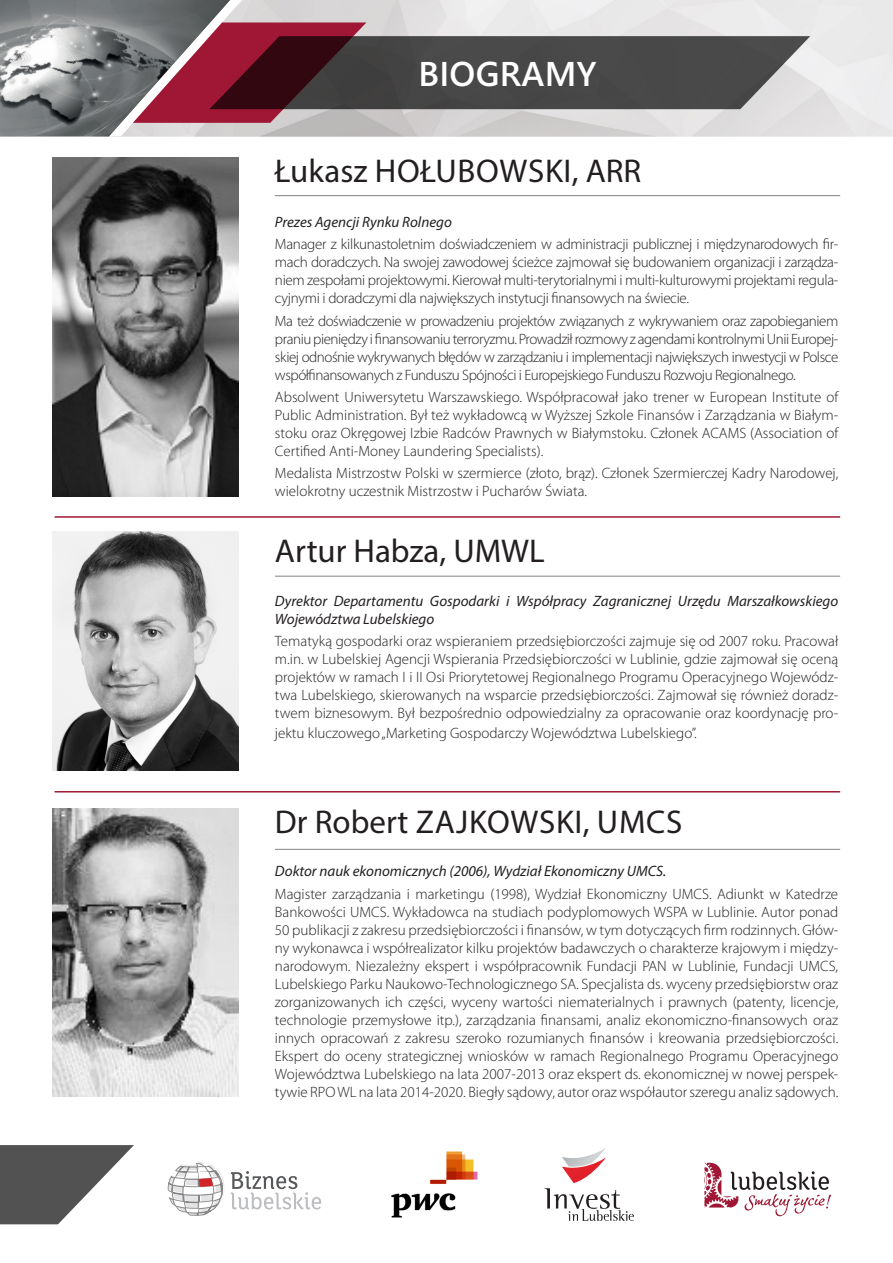
<style>
.page{position:relative;width:893px;height:1263px;background:#fff}
.page>*{position:absolute;margin:0;border:0;box-sizing:border-box;transform-origin:0 0}
.t1{font:600 34.2px "Segoe WP";letter-spacing:.01em;color:#fff}
.opis{font:33px "Myriad Pro";letter-spacing:.02em;color:#231f20}
.Imie{font:33px "Myriad Pro";letter-spacing:.02em;color:#231f20}
.Imie-2{font:33px "Myriad Pro";color:#231f20}
.opis-2{font:300 15px/18px "Myriad Pro";color:#231f20;text-align:justify}
.opis-3{font:italic 15px/18px "Myriad Pro";color:#231f20}
</style>
<div class="page">
<svg style="left:230px;top:0;width:580px;height:136px"></svg>
<img style="left:0;top:0;width:230px;height:136px">
<svg style="left:168px;top:1162px;width:57px;height:54px"></svg>
<svg style="left:231px;top:1171px;width:90px;height:38px"></svg>
<svg style="left:704px;top:1163px;width:127px;height:53px"></svg>
<svg style="left:545px;top:1148px;width:89px;height:73px"></svg>
<img style="left:391px;top:1151px;width:87px;height:67px">
<svg style="left:0;top:1145px;width:134px;height:79px"></svg>
<img style="left:53px;top:157px;width:185px;height:339px">
<hr style="left:275px;top:195px;width:565px;height:1px;background:#808285">
<hr style="left:275px;top:576px;width:565px;height:1px;background:#808285">
<hr style="left:275px;top:849px;width:565px;height:1px;background:#808285">
<hr style="left:55px;top:516px;width:785px;height:2px;background:#9f1734">
<hr style="left:55px;top:791px;width:785px;height:1px;background:#9f1734">
<img style="left:53px;top:531px;width:185px;height:240px">
<img style="left:53px;top:808px;width:185px;height:289px">
<h1 class="t1" style="left:418px;top:50px;width:180px">BIOGRAMY</h1>
<p class="Imie" style="left:275px;top:151px;width:368px">Łukasz HOŁUBOWSKI, ARR</p>
<p class="opis-3" style="left:275px;top:213px;width:178px">Prezes Agencji Rynku Rolnego</p>
<p class="opis-2" style="left:275px;top:236px;width:565px">Manager z kilkunastoletnim doświadczeniem w administracji publicznej i międzynarodowych fir&shy;mach doradczych. Na swojej zawodowej ścieżce zajmował się budowaniem organizacji i zarządza&shy;niem zespołami projektowymi. Kierował multi-terytorialnymi i multi-kulturowymi projektami regula&shy;cyjnymi i doradczymi dla największych instytucji finansowych na świecie.</p>
<p class="opis-2" style="left:275px;top:312px;width:565px">Ma też doświadczenie w prowadzeniu projektów związanych z wykrywaniem oraz zapobieganiem praniu pieniędzy i finansowaniu terroryzmu. Prowadził rozmowy z agendami kontrolnymi Unii Europej&shy;skiej odnośnie wykrywanych błędów w zarządzaniu i implementacji największych inwestycji w Polsce współfinansowanych z Funduszu Spójności i Europejskiego Funduszu Rozwoju Regionalnego.</p>
<p class="opis-2" style="left:275px;top:388px;width:565px">Absolwent Uniwersytetu Warszawskiego. Współpracował jako trener w European Institute of Public Administration. Był też wykładowcą w Wyższej Szkole Finansów i Zarządzania w Białym&shy;stoku oraz Okręgowej Izbie Radców Prawnych w Białymstoku. Członek ACAMS (Association of Certified Anti-Money Laundering Specialists).</p>
<p class="opis-2" style="left:275px;top:464px;width:565px">Medalista Mistrzostw Polski w szermierce (złoto, brąz). Członek Szermierczej Kadry Narodowej, wielokrotny uczestnik Mistrzostw i Pucharów Świata.</p>
<p class="Imie-2" style="left:275px;top:531px;width:271px">Artur Habza, UMWL</p>
<p class="opis-3" style="left:275px;top:592px;width:565px">Dyrektor Departamentu Gospodarki i Współpracy Zagranicznej Urzędu Marszałkowskiego<br>Województwa Lubelskiego</p>
<p class="opis-2" style="left:275px;top:632px;width:565px">Tematyką gospodarki oraz wspieraniem przedsiębiorczości zajmuje się od 2007 roku. Pracował m.in. w Lubelskiej Agencji Wspierania Przedsiębiorczości w Lublinie, gdzie zajmował się oceną projektów w ramach I i II Osi Priorytetowej Regionalnego Programu Operacyjnego Wojewódz&shy;twa Lubelskiego, skierowanych na wsparcie przedsiębiorczości. Zajmował się również doradz&shy;twem biznesowym. Był bezpośrednio odpowiedzialny za opracowanie oraz koordynację pro-</p>
<p class="opis-2" style="left:275px;top:724px;width:423px">jektu kluczowego „Marketing Gospodarczy Województwa Lubelskiego”.</p>
<p class="opis" style="left:275px;top:801px;width:409px">Dr Robert ZAJKOWSKI, UMCS</p>
<p class="opis-3" style="left:275px;top:862px;width:393px">Doktor nauk ekonomicznych (2006), Wydział Ekonomiczny UMCS.</p>
<p class="opis-2" style="left:275px;top:885px;width:565px">Magister zarządzania i marketingu (1998), Wydział Ekonomiczny UMCS. Adiunkt w Katedrze Bankowości UMCS. Wykładowca na studiach podyplomowych WSPA w Lublinie. Autor ponad 50 publikacji z zakresu przedsiębiorczości i finansów, w tym dotyczących firm rodzinnych. Głów&shy;ny wykonawca i współrealizator kilku projektów badawczych o charakterze krajowym i między&shy;narodowym. Niezależny ekspert i współpracownik Fundacji PAN w Lublinie, Fundacji UMCS, Lubelskiego Parku Naukowo-Technologicznego SA. Specjalista ds. wyceny przedsiębiorstw oraz zorganizowanych ich części, wyceny wartości niematerialnych i prawnych (patenty, licencje, technologie przemysłowe itp.), zarządzania finansami, analiz ekonomiczno-finansowych oraz innych opracowań z zakresu szeroko rozumianych finansów i kreowania przedsiębiorczości.<br>Ekspert do oceny strategicznej wniosków w ramach Regionalnego Programu Operacyjnego Województwa Lubelskiego na lata 2007-2013 oraz ekspert ds. ekonomicznej w nowej perspek&shy;tywie RPO WL na lata 2014-2020. Biegły sądowy, autor oraz współautor szeregu analiz sądowych.</p>
</div>
